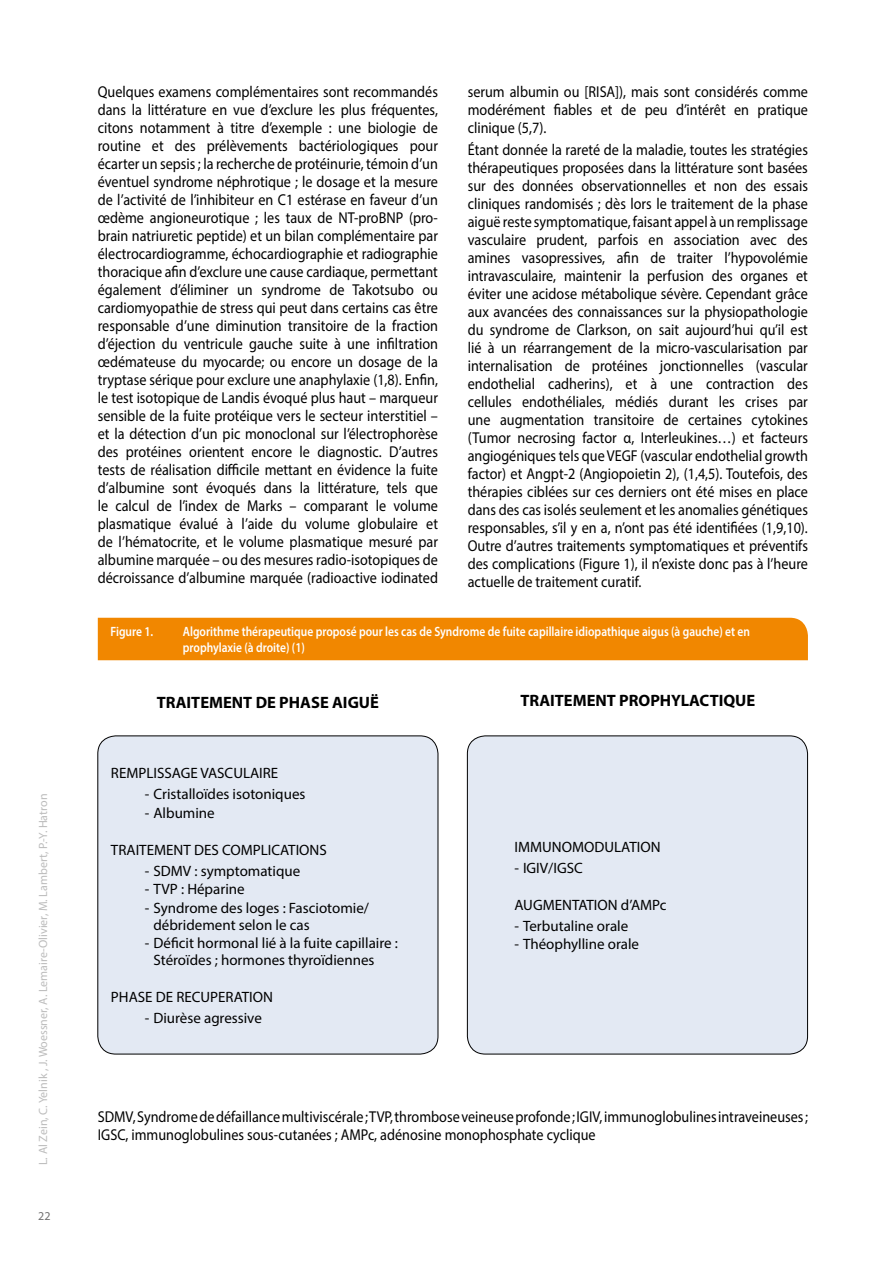
<style>
.page{position:relative;width:893px;height:1263px;background:#fff}
.page>*{position:absolute;margin:0;border:0;box-sizing:border-box;transform-origin:0 0}
.t1{font:700 16.5px "Myriad Pro";color:#000}
.t2{font:15.75px/18px "Myriad Pro";color:#000;text-align:justify;scale:.9 1}
.t3{font:15px/16.5px "Myriad Pro";color:#000}
.t4{font:600 13.5px/15.8px "Myriad Pro";color:#fff;scale:.85 1}
.t5{font:12px "Myriad Pro";color:#bcbcbc}
.t6{font:12px "Myriad Pro";color:#706f6f}
</style>
<div class="page">
<div style="left:98px;top:736px;width:340px;height:318px;background:#e3e9f3;border-radius:18px"></div>
<div style="left:97px;top:735px;width:341px;height:319px;border:1px solid #000;border-radius:18px"></div>
<div style="left:467px;top:736px;width:340px;height:318px;background:#e3e9f3;border-radius:18px"></div>
<div style="left:467px;top:735px;width:341px;height:319px;border:1px solid #000;border-radius:18px"></div>
<div style="left:98px;top:618px;width:710px;height:42px;background:#f18700"></div>
<p class="t5" style="left:36px;top:1165px;width:373px;rotate:-90deg">L. Al Zein, C. Yelnik , J. Woessner, A. Lemaire-Olivier, M. Lambert, P.-Y. Hatron</p>
<p class="t6" style="left:38px;top:1209px;width:14px">22</p>
<p class="t2" style="left:98px;top:82px;width:379px">Quelques examens complémentaires sont recommandés dans la littérature en vue d’exclure les plus fréquentes, citons notamment à titre d’exemple : une biologie de routine et des prélèvements bactériologiques pour écarter un sepsis ; la recherche de protéinurie, témoin d’un éventuel syndrome néphrotique ; le dosage et la mesure de l’activité de l’inhibiteur en C1 estérase en faveur d’un œdème angioneurotique ; les taux de NT-proBNP (pro&shy;brain natriuretic peptide) et un bilan complémentaire par électrocardiogramme, échocardiographie et radiographie thoracique afin d’exclure une cause cardiaque, permettant également d’éliminer un syndrome de Takotsubo ou cardiomyopathie de stress qui peut dans certains cas être responsable d’une diminution transitoire de la fraction d’éjection du ventricule gauche suite à une infiltration œdémateuse du myocarde; ou encore un dosage de la tryptase sérique pour exclure une anaphylaxie (1,8). Enfin, le test isotopique de Landis évoqué plus haut – marqueur sensible de la fuite protéique vers le secteur interstitiel – et la détection d’un pic monoclonal sur l’électrophorèse des protéines orientent encore le diagnostic. D’autres tests de réalisation difficile mettant en évidence la fuite d’albumine sont évoqués dans la littérature, tels que le calcul de l’index de Marks – comparant le volume plasmatique évalué à l’aide du volume globulaire et de l’hématocrite, et le volume plasmatique mesuré par albumine marquée – ou des mesures radio-isotopiques de décroissance d’albumine marquée (radioactive iodinated</p>
<p class="t2" style="left:468px;top:82px;width:379px">serum albumin ou [RISA]), mais sont considérés comme modérément fiables et de peu d’intérêt en pratique clinique (5,7).</p>
<p class="t2" style="left:468px;top:141px;width:380px">Étant donnée la rareté de la maladie, toutes les stratégies thérapeutiques proposées dans la littérature sont basées sur des données observationnelles et non des essais cliniques randomisés ; dès lors le traitement de la phase aiguë reste symptomatique, faisant appel à un remplissage vasculaire prudent, parfois en association avec des amines vasopressives, afin de traiter l’hypovolémie intravasculaire, maintenir la perfusion des organes et éviter une acidose métabolique sévère. Cependant grâce aux avancées des connaissances sur la physiopathologie du syndrome de Clarkson, on sait aujourd’hui qu’il est lié à un réarrangement de la micro-vascularisation par internalisation de protéines jonctionnelles (vascular endothelial cadherins), et à une contraction des cellules endothéliales, médiés durant les crises par une augmentation transitoire de certaines cytokines (Tumor necrosing factor α, Interleukines…) et facteurs angiogéniques tels que VEGF (vascular endothelial growth factor) et Angpt-2 (Angiopoietin 2), (1,4,5). Toutefois, des thérapies ciblées sur ces derniers ont été mises en place dans des cas isolés seulement et les anomalies génétiques responsables, s’il y en a, n’ont pas été identifiées (1,9,10).<br>Outre d’autres traitements symptomatiques et préventifs des complications (Figure 1), il n’existe donc pas à l’heure actuelle de traitement curatif.</p>
<p class="t4" style="left:111px;top:623px;width:52px">Figure 1.</p>
<p class="t4" style="left:183px;top:623px;width:669px">Algorithme thérapeutique proposé pour les cas de Syndrome de fuite capillaire idiopathique aigus (à gauche) et en prophylaxie (à droite) (1)</p>
<p class="t1" style="left:157px;top:691px;width:224px">TRAITEMENT DE PHASE AIGUË</p>
<p class="t1" style="left:520px;top:689px;width:236px">TRAITEMENT PROPHYLACTIQUE</p>
<p class="t3" style="left:111px;top:765px;width:169px">REMPLISSAGE VASCULAIRE</p>
<p class="t3" style="left:145px;top:785px;width:162px">- Cristalloïdes isotoniques</p>
<p class="t3" style="left:145px;top:804px;width:71px">- Albumine</p>
<p class="t3" style="left:111px;top:841px;width:217px">TRAITEMENT DES COMPLICATIONS</p>
<p class="t3" style="left:145px;top:862px;width:157px">- SDMV : symptomatique</p>
<p class="t3" style="left:145px;top:881px;width:101px">- TVP : Héparine</p>
<p class="t3" style="left:153px;top:899px;width:217px;text-indent:-9px">- Syndrome des loges : Fasciotomie/ débridement selon le cas</p>
<p class="t3" style="left:153px;top:935px;width:246px;text-indent:-9px">- Déficit hormonal lié à la fuite capillaire :<br>Stéroïdes ; hormones thyroïdiennes</p>
<p class="t3" style="left:111px;top:989px;width:164px">PHASE DE RECUPERATION</p>
<p class="t3" style="left:145px;top:1009px;width:118px">- Diurèse agressive</p>
<p class="t3" style="left:514px;top:838px;width:148px">IMMUNOMODULATION</p>
<p class="t3" style="left:514px;top:859px;width:70px">- IGIV/IGSC</p>
<p class="t3" style="left:514px;top:896px;width:154px">AUGMENTATION d’AMPc</p>
<p class="t3" style="left:514px;top:917px;width:115px">- Terbutaline orale</p>
<p class="t3" style="left:514px;top:936px;width:126px">- Théophylline orale</p>
<p class="t2" style="left:98px;top:1107px;width:790px">SDMV, Syndrome de défaillance multiviscérale ; TVP, thrombose veineuse profonde ; IGIV, immunoglobulines intraveineuses ;<br>IGSC, immunoglobulines sous-cutanées ; AMPc, adénosine monophosphate cyclique</p>
</div>
